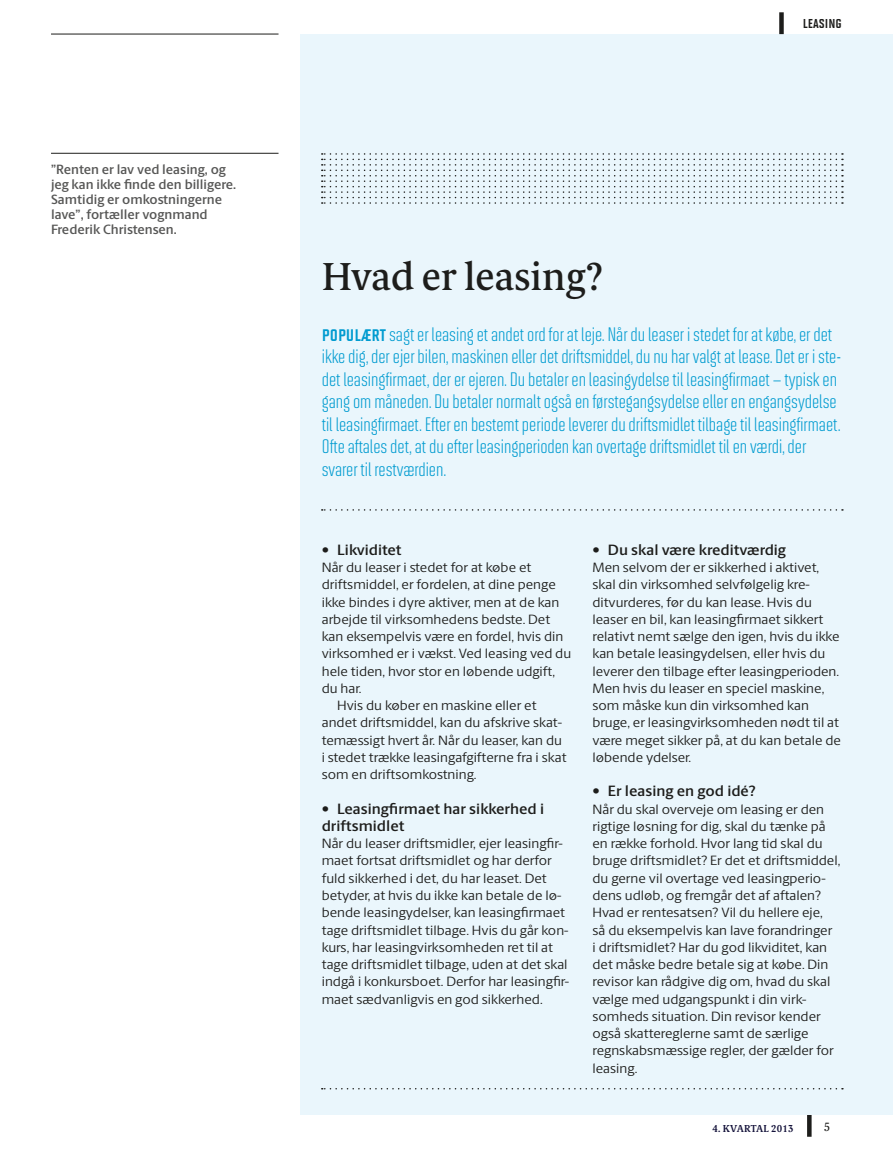
<style>
.page{position:relative;width:893px;height:1149px;background:#fff}
.page>*{position:absolute;margin:0;border:0;box-sizing:border-box;transform-origin:0 0}
.t1{font:500 39px "Berling Serif Text";color:#1d1d1b}
.t2{font:19.5px/22.5px "Solano Gothic MVB";color:#009bd0}
.t3{font:600 15px/17.2px "Berling Sans";color:#1d1d1b}
.t4{font:15px "Solano Gothic MVB Bd SC";color:#1d1d1b}
.t5{font:13.5px/17.2px "Berling Sans";color:#1d1d1b}
.t6{font:600 13.5px/15px "Berling Sans";color:#575756}
.t7{font:12px "Berling Serif Text";color:#1d1d1b}
.t8{font:600 10.2px "Berling Serif Text";letter-spacing:.02em;color:#131139}
.s1{font-family:"Solano Gothic MVB Bd SC"}
</style>
<div class="page">
<div style="left:807px;top:1114px;width:5px;height:22px;background:#1d1d1b"></div>
<div style="left:300px;top:34px;width:593px;height:1080px;background:#eaf6fc"></div>
<div style="left:779px;top:12px;width:5px;height:22px;background:#1d1d1b"></div>
<hr style="left:51px;top:34px;width:228px;height:1px;background:#1d1d1b">
<hr style="left:51px;top:153px;width:228px;height:1px;background:#1d1d1b">
<svg style="left:842px;top:153px;width:1px;height:51px"></svg>
<svg style="left:322px;top:153px;width:514px;height:51px"></svg>
<svg style="left:322px;top:509px;width:514px;height:1px"></svg>
<svg style="left:322px;top:1088px;width:514px;height:1px"></svg>
<p class="t6" style="left:51px;top:162px;width:187px">”Renten er lav ved leasing, og jeg kan ikke finde den billigere.<br>Samtidig er omkostningerne lave”, fortæller vognmand<br>Frederik Christensen.</p>
<h1 class="t1" style="left:322px;top:253px;width:283px">Hvad er leasing?</h1>
<p class="t4" style="left:803px;top:15px;width:41px">LEASING</p>
<p class="t2" style="left:322px;top:323px;width:521px"><span class="s1">POPULÆRT</span> sagt er leasing et andet ord for at leje. Når du leaser i stedet for at købe, er det ikke dig, der ejer bilen, maskinen eller det driftsmiddel, du nu har valgt at lease. Det er i ste&shy;det leasingfirmaet, der er ejeren. Du betaler en leasingydelse til leasingfirmaet – typisk en gang om måneden. Du betaler normalt også en førstegangsydelse eller en engangsydelse til leasingfirmaet. Efter en bestemt periode leverer du driftsmidlet tilbage til leasingfirmaet.<br>Ofte aftales det, at du efter leasingperioden kan overtage driftsmidlet til en værdi, der svarer til restværdien.</p>
<p class="t3" style="left:322px;top:540px;width:81px">• Likviditet</p>
<p class="t5" style="left:322px;top:558px;width:211px">Når du leaser i stedet for at købe et</p>
<p class="t5" style="left:322px;top:575px;width:236px">driftsmiddel, er fordelen, at dine penge</p>
<p class="t5" style="left:322px;top:593px;width:239px">ikke bindes i dyre aktiver, men at de kan</p>
<p class="t5" style="left:322px;top:610px;width:230px">arbejde til virksomhedens bedste. Det</p>
<p class="t5" style="left:322px;top:627px;width:243px">kan eksempelvis være en fordel, hvis din</p>
<p class="t5" style="left:322px;top:644px;width:251px">virksomhed er i vækst. Ved leasing ved du</p>
<p class="t5" style="left:322px;top:662px;width:235px">hele tiden, hvor stor en løbende udgift,</p>
<p class="t5" style="left:322px;top:679px;width:41px">du har.</p>
<p class="t5" style="left:337px;top:696px;width:201px">Hvis du køber en maskine eller et</p>
<p class="t5" style="left:322px;top:713px;width:242px">andet driftsmiddel, kan du afskrive skat-</p>
<p class="t5" style="left:322px;top:731px;width:242px">temæssigt hvert år. Når du leaser, kan du</p>
<p class="t5" style="left:322px;top:748px;width:246px">i stedet trække leasingafgifterne fra i skat</p>
<p class="t5" style="left:322px;top:765px;width:156px">som en driftsomkostning.</p>
<p class="t3" style="left:322px;top:799px;width:224px">• Leasingfirmaet har sikkerhed i driftsmidlet</p>
<p class="t5" style="left:322px;top:834px;width:249px">Når du leaser driftsmidler, ejer leasingfir&shy;maet fortsat driftsmidlet og har derfor fuld sikkerhed i det, du har leaset. Det betyder, at hvis du ikke kan betale de lø&shy;bende leasingydelser, kan leasingfirmaet tage driftsmidlet tilbage. Hvis du går kon&shy;kurs, har leasingvirksomheden ret til at tage driftsmidlet tilbage, uden at det skal indgå i konkursboet. Derfor har leasingfir&shy;maet sædvanligvis en god sikkerhed.</p>
<p class="t3" style="left:592px;top:540px;width:195px">• Du skal være kreditværdig</p>
<p class="t5" style="left:592px;top:558px;width:250px">Men selvom der er sikkerhed i aktivet, skal din virksomhed selvfølgelig kre&shy;ditvurderes, før du kan lease. Hvis du leaser en bil, kan leasingfirmaet sikkert relativt nemt sælge den igen, hvis du ikke kan betale leasingydelsen, eller hvis du leverer den tilbage efter leasingperioden.<br>Men hvis du leaser en speciel maskine, som måske kun din virksomhed kan bruge, er leasingvirksomheden nødt til at være meget sikker på, at du kan betale de løbende ydelser.</p>
<p class="t3" style="left:592px;top:782px;width:165px">• Er leasing en god idé?</p>
<p class="t5" style="left:592px;top:800px;width:249px">Når du skal overveje om leasing er den rigtige løsning for dig, skal du tænke på en række forhold. Hvor lang tid skal du bruge driftsmidlet? Er det et driftsmiddel, du gerne vil overtage ved leasingperio&shy;dens udløb, og fremgår det af aftalen?<br>Hvad er rentesatsen? Vil du hellere eje,<br>så du eksempelvis kan lave forandringer<br>i driftsmidlet? Har du god likviditet, kan det måske bedre betale sig at købe. Din revisor kan rådgive dig om, hvad du skal vælge med udgangspunkt i din virk&shy;somheds situation. Din revisor kender også skattereglerne samt de særlige regnskabsmæssige regler, der gælder for leasing.</p>
<p class="t8" style="left:713px;top:1121px;width:83px">4. KVARTAL 2013</p>
<p class="t7" style="left:824px;top:1119px;width:8px">5</p>
</div>
